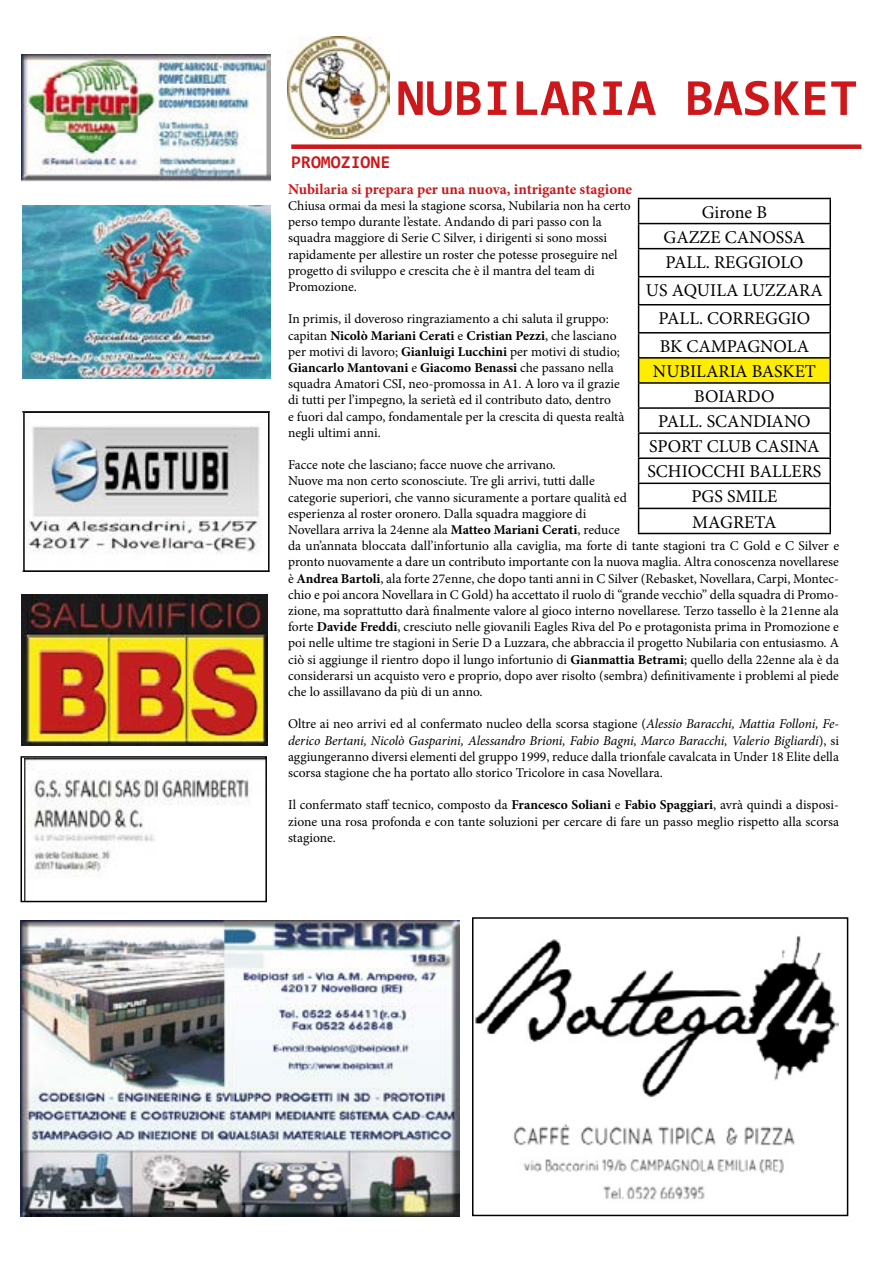
<style>
.page{position:relative;width:893px;height:1263px;background:#fff}
.page>*{position:absolute;margin:0;border:0;box-sizing:border-box;transform-origin:0 0}
.t1{font:700 52.5px "Code New Roman";color:#cd171a}
.t2{font:18px/25px "Minion Pro";color:#000;text-align:center}
.t3{font:700 18px "Code New Roman";color:#cd171a}
.t4{font:700 15px "Minion Pro";color:#cd171a}
.t5{font:13.5px/16.2px "Minion Pro";color:#000}
.s1{font-weight:700}
.s2{font-style:italic}
</style>
<div class="page">
<div style="left:291px;top:144px;width:570px;height:5px;background:#cd171a"></div>
<img style="left:21px;top:54px;width:250px;height:128px">
<img style="left:22px;top:205px;width:249px;height:173px">
<img style="left:24px;top:759px;width:240px;height:140px">
<img style="left:288px;top:37px;width:102px;height:102px">
<img style="left:22px;top:411px;width:240px;height:161px">
<img style="left:21px;top:594px;width:247px;height:151px">
<div style="left:21px;top:756px;width:246px;height:146px;border:2px solid #000"></div>
<img style="left:475px;top:936px;width:364px;height:264px">
<div style="left:472px;top:917px;width:376px;height:299px;border:2px solid #000"></div>
<div style="left:23px;top:411px;width:247px;height:161px;border:2px solid #020203"></div>
<img style="left:21px;top:921px;width:439px;height:295px">
<div style="left:639px;top:358px;width:191px;height:25px;background:#ffed00"></div>
<hr style="left:638px;top:198px;width:193px;height:1px;background:#000">
<hr style="left:829px;top:199px;width:2px;height:24px;background:#000">
<hr style="left:638px;top:223px;width:193px;height:1px;background:#000">
<hr style="left:829px;top:224px;width:2px;height:24px;background:#000">
<hr style="left:638px;top:248px;width:193px;height:1px;background:#000">
<hr style="left:829px;top:249px;width:2px;height:27px;background:#000">
<hr style="left:638px;top:276px;width:193px;height:1px;background:#000">
<hr style="left:829px;top:277px;width:2px;height:27px;background:#000">
<hr style="left:638px;top:304px;width:193px;height:1px;background:#000">
<hr style="left:829px;top:305px;width:2px;height:27px;background:#000">
<hr style="left:638px;top:332px;width:193px;height:1px;background:#000">
<hr style="left:829px;top:333px;width:2px;height:24px;background:#000">
<hr style="left:638px;top:357px;width:193px;height:2px;background:#000">
<hr style="left:829px;top:359px;width:2px;height:23px;background:#000">
<hr style="left:638px;top:382px;width:193px;height:2px;background:#000">
<hr style="left:829px;top:384px;width:2px;height:23px;background:#000">
<hr style="left:638px;top:407px;width:193px;height:2px;background:#000">
<hr style="left:829px;top:409px;width:2px;height:23px;background:#000">
<hr style="left:638px;top:432px;width:193px;height:2px;background:#000">
<hr style="left:829px;top:434px;width:2px;height:23px;background:#000">
<hr style="left:638px;top:457px;width:193px;height:2px;background:#000">
<hr style="left:829px;top:459px;width:2px;height:24px;background:#000">
<hr style="left:638px;top:483px;width:193px;height:1px;background:#000">
<hr style="left:829px;top:484px;width:2px;height:24px;background:#000">
<hr style="left:638px;top:508px;width:193px;height:1px;background:#000">
<svg style="left:638px;top:199px;width:1px;height:334px"></svg>
<hr style="left:829px;top:509px;width:2px;height:24px;background:#000">
<hr style="left:638px;top:533px;width:193px;height:1px;background:#000">
<h1 class="t1" style="left:396px;top:64px;width:464px">NUBILARIA BASKET</h1>
<h2 class="t3" style="left:291px;top:151px;width:100px">PROMOZIONE</h2>
<p class="t4" style="left:288px;top:178px;width:346px">Nubilaria si prepara per una nuova, intrigante stagione</p>
<p class="t5" style="left:288px;top:198px;width:344px">Chiusa ormai da mesi la stagione scorsa, Nubilaria non ha certo perso tempo durante l’estate. Andando di pari passo con la squadra maggiore di Serie C Silver, i dirigenti si sono mossi rapidamente per allestire un roster che potesse proseguire nel progetto di sviluppo e crescita che è il mantra del team di Promozione.</p>
<p class="t5" style="left:288px;top:311px;width:338px">In primis, il doveroso ringraziamento a chi saluta il gruppo: capitan <span class="s1">Nicolò Mariani Cerati</span> e <span class="s1">Cristian Pezzi</span>, che lasciano per motivi di lavoro; <span class="s1">Gianluigi Lucchini</span> per motivi di studio; <span class="s1">Giancarlo Mantovani</span> e <span class="s1">Giacomo Benassi</span> che passano nella squadra Amatori CSI, neo-promossa in A1. A loro va il grazie di tutti per l’impegno, la serietà ed il contributo dato, dentro<br>e fuori dal campo, fondamentale per la crescita di questa realtà negli ultimi anni.</p>
<p class="t5" style="left:288px;top:457px;width:552px">Facce note che lasciano; facce nuove che arrivano.<br>Nuove ma non certo sconosciute. Tre gli arrivi, tutti dalle<br>categorie superiori, che vanno sicuramente a portare qualità ed<br>esperienza al roster oronero. Dalla squadra maggiore di<br>Novellara arriva la 24enne ala <span class="s1">Matteo Mariani Cerati</span>, reduce<br>da un’annata bloccata dall’infortunio alla caviglia, ma forte di tante stagioni tra C Gold e C Silver e pronto nuovamente a dare un contributo importante con la nuova maglia. Altra conoscenza novellarese è <span class="s1">Andrea Bartoli</span>, ala forte 27enne, che dopo tanti anni in C Silver (Rebasket, Novellara, Carpi, Montec&shy;chio e poi ancora Novellara in C Gold) ha accettato il ruolo di “grande vecchio” della squadra di Promo&shy;zione, ma soprattutto darà finalmente valore al gioco interno novellarese. Terzo tassello è la 21enne ala forte <span class="s1">Davide Freddi</span>, cresciuto nelle giovanili Eagles Riva del Po e protagonista prima in Promozione e poi nelle ultime tre stagioni in Serie D a Luzzara, che abbraccia il progetto Nubilaria con entusiasmo. A ciò si aggiunge il rientro dopo il lungo infortunio di <span class="s1">Gianmattia Betrami</span>; quello della 22enne ala è da considerarsi un acquisto vero e proprio, dopo aver risolto (sembra) definitivamente i problemi al piede che lo assillavano da più di un anno.</p>
<p class="t5" style="left:288px;top:716px;width:552px;text-align:justify">Oltre ai neo arrivi ed al confermato nucleo della scorsa stagione (<span class="s2">Alessio Baracchi, Mattia Folloni, Fe&shy;derico Bertani, Nicolò Gasparini, Alessandro Brioni, Fabio Bagni, Marco Baracchi, Valerio Bigliardi</span>), si aggiungeranno diversi elementi del gruppo 1999, reduce dalla trionfale cavalcata in Under 18 Elite della scorsa stagione che ha portato allo storico Tricolore in casa Novellara.</p>
<p class="t5" style="left:288px;top:797px;width:552px;text-align:justify">Il confermato staff tecnico, composto da <span class="s1">Francesco Soliani</span> e <span class="s1">Fabio Spaggiari</span>, avrà quindi a disposi&shy;zione una rosa profonda e con tante soluzioni per cercare di fare un passo meglio rispetto alla scorsa stagione.</p>
<h2 class="t2" style="left:663px;top:199px;width:143px">Girone B<br>GAZZE CANOSSA<br>PALL. REGGIOLO</h2>
<h2 class="t2" style="left:646px;top:276px;width:179px;line-height:28px">US AQUILA LUZZARA<br>PALL. CORREGGIO<br>BK CAMPAGNOLA</h2>
<h2 class="t2" style="left:647px;top:359px;width:175px">NUBILARIA BASKET<br>BOIARDO<br>PALL. SCANDIANO<br>SPORT CLUB CASINA<br>SCHIOCCHI BALLERS<br>PGS SMILE<br>MAGRETA</h2>
</div>
